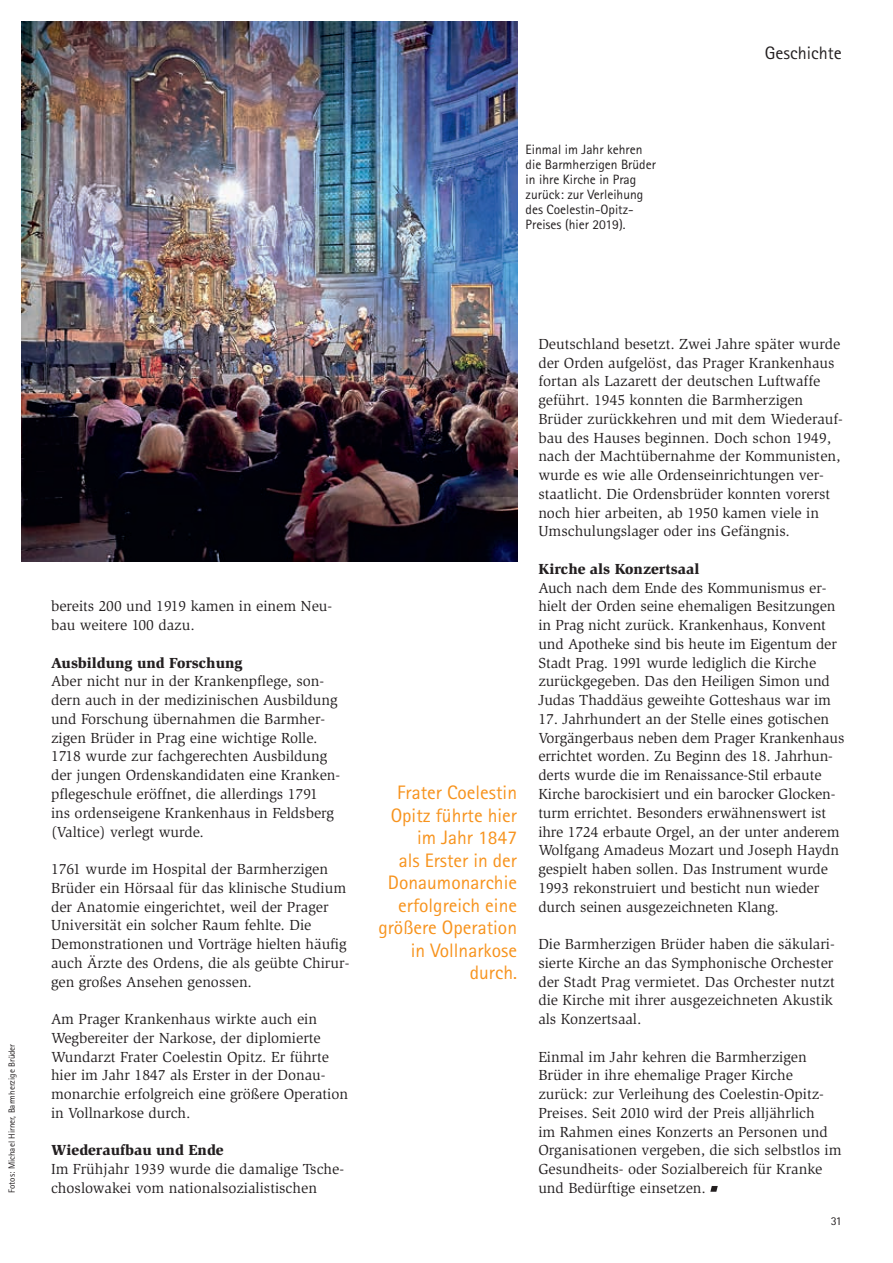
<style>
.page{position:relative;width:893px;height:1263px;background:#fff}
.page>*{position:absolute;margin:0;border:0;box-sizing:border-box;transform-origin:0 0}
.t1{font:19.5px/22.5px "Rotis Sans Serif Pro";color:#f7931d;text-align:right}
.t2{font:18px "Rotis Sans Serif Pro";color:#231f20}
.t3{font:15px/18.8px "Slimbach Std";color:#231f20}
.t4{font:900 15px "Slimbach Std";color:#231f20}
.t5{font:13.5px/15px "Rotis Sans Serif Pro";color:#231f20}
.t6{font:12px "Rotis Sans Serif Pro";color:#231f20}
.t7{font:9px "Rotis Sans Serif Pro";color:#231f20}
</style>
<div class="page">
<img style="left:21px;top:21px;width:496px;height:540px">
<svg style="left:710px;top:1186px;width:8px;height:6px"></svg>
<p class="t5" style="left:526px;top:142px;width:132px">Einmal im Jahr kehren die Barmherzigen Brüder in ihre Kirche in Prag zurück: zur Verleihung des Coelestin-Opitz-<br>Preises (hier 2019).</p>
<p class="t2" style="left:765px;top:43px;width:78px">Geschichte</p>
<p class="t7" style="left:6px;top:1193px;width:150px;rotate:-90deg">Fotos: Michael Hirner, Barmherzige Brüder</p>
<p class="t3" style="left:51px;top:597px;width:283px">bereits 200 und 1919 kamen in einem Neu&shy;bau weitere 100 dazu.</p>
<p class="t4" style="left:51px;top:653px;width:193px">Ausbildung und Forschung</p>
<p class="t3" style="left:51px;top:672px;width:291px">Aber nicht nur in der Krankenpflege, son&shy;dern auch in der medizinischen Ausbildung und Forschung übernahmen die Barmher&shy;zigen Brüder in Prag eine wichtige Rolle.<br>1718 wurde zur fachgerechten Ausbildung der jungen Ordenskandidaten eine Kranken&shy;pflegeschule eröffnet, die allerdings 1791 ins ordenseigene Krankenhaus in Feldsberg (Valtice) verlegt wurde.</p>
<p class="t3" style="left:51px;top:860px;width:300px">1761 wurde im Hospital der Barmherzigen Brüder ein Hörsaal für das klinische Studium der Anatomie eingerichtet, weil der Prager Universität ein solcher Raum fehlte. Die Demonstrationen und Vorträge hielten häufig auch Ärzte des Ordens, die als geübte Chirur&shy;gen großes Ansehen genossen.</p>
<p class="t3" style="left:51px;top:1010px;width:299px">Am Prager Krankenhaus wirkte auch ein Wegbereiter der Narkose, der diplomierte Wundarzt Frater Coelestin Opitz. Er führte hier im Jahr 1847 als Erster in der Donau&shy;monarchie erfolgreich eine größere Operation in Vollnarkose durch.</p>
<p class="t4" style="left:51px;top:1141px;width:174px">Wiederaufbau und Ende</p>
<p class="t3" style="left:51px;top:1160px;width:295px">Im Frühjahr 1939 wurde die damalige Tsche&shy;choslowakei vom nationalsozialistischen</p>
<h1 class="t1" style="left:378px;top:781px;width:140px">Frater Coelestin<br>Opitz führte hier im Jahr 1847<br>als Erster in der<br>Donaumonarchie erfolgreich eine größere Operation in Vollnarkose durch.</h1>
<p class="t3" style="left:538px;top:335px;width:306px">Deutschland besetzt. Zwei Jahre später wurde der Orden aufgelöst, das Prager Krankenhaus fortan als Lazarett der deutschen Luftwaffe geführt. 1945 konnten die Barmherzigen Brüder zurückkehren und mit dem Wiederauf&shy;bau des Hauses beginnen. Doch schon 1949, nach der Machtübernahme der Kommunisten, wurde es wie alle Ordenseinrichtungen ver&shy;staatlicht. Die Ordensbrüder konnten vorerst noch hier arbeiten, ab 1950 kamen viele in Umschulungslager oder ins Gefängnis.</p>
<p class="t4" style="left:538px;top:559px;width:163px">Kirche als Konzertsaal</p>
<p class="t3" style="left:538px;top:578px;width:300px">Auch nach dem Ende des Kommunismus er&shy;hielt der Orden seine ehemaligen Besitzungen in Prag nicht zurück. Krankenhaus, Konvent und Apotheke sind bis heute im Eigentum der Stadt Prag. 1991 wurde lediglich die Kirche zurückgegeben. Das den Heiligen Simon und Judas Thaddäus geweihte Gotteshaus war im</p>
<p class="t3" style="left:538px;top:710px;width:308px">17. Jahrhundert an der Stelle eines gotischen Vorgängerbaus neben dem Prager Krankenhaus errichtet worden. Zu Beginn des 18. Jahrhun&shy;derts wurde die im Renaissance-Stil erbaute Kirche barockisiert und ein barocker Glocken&shy;turm errichtet. Besonders erwähnenswert ist ihre 1724 erbaute Orgel, an der unter anderem Wolfgang Amadeus Mozart und Joseph Haydn gespielt haben sollen. Das Instrument wurde 1993 rekonstruiert und besticht nun wieder durch seinen ausgezeichneten Klang.</p>
<p class="t3" style="left:538px;top:935px;width:298px">Die Barmherzigen Brüder haben die säkulari&shy;sierte Kirche an das Symphonische Orchester der Stadt Prag vermietet. Das Orchester nutzt die Kirche mit ihrer ausgezeichneten Akustik als Konzertsaal.</p>
<p class="t3" style="left:538px;top:1047px;width:305px">Einmal im Jahr kehren die Barmherzigen Brüder in ihre ehemalige Prager Kirche zurück: zur Verleihung des Coelestin-Opitz-Preises. Seit 2010 wird der Preis alljährlich<br>im Rahmen eines Konzerts an Personen und Organisationen vergeben, die sich selbstlos im Gesundheits- oder Sozialbereich für Kranke und Bedürftige einsetzen.</p>
<p class="t6" style="left:831px;top:1214px;width:13px">31</p>
</div>
